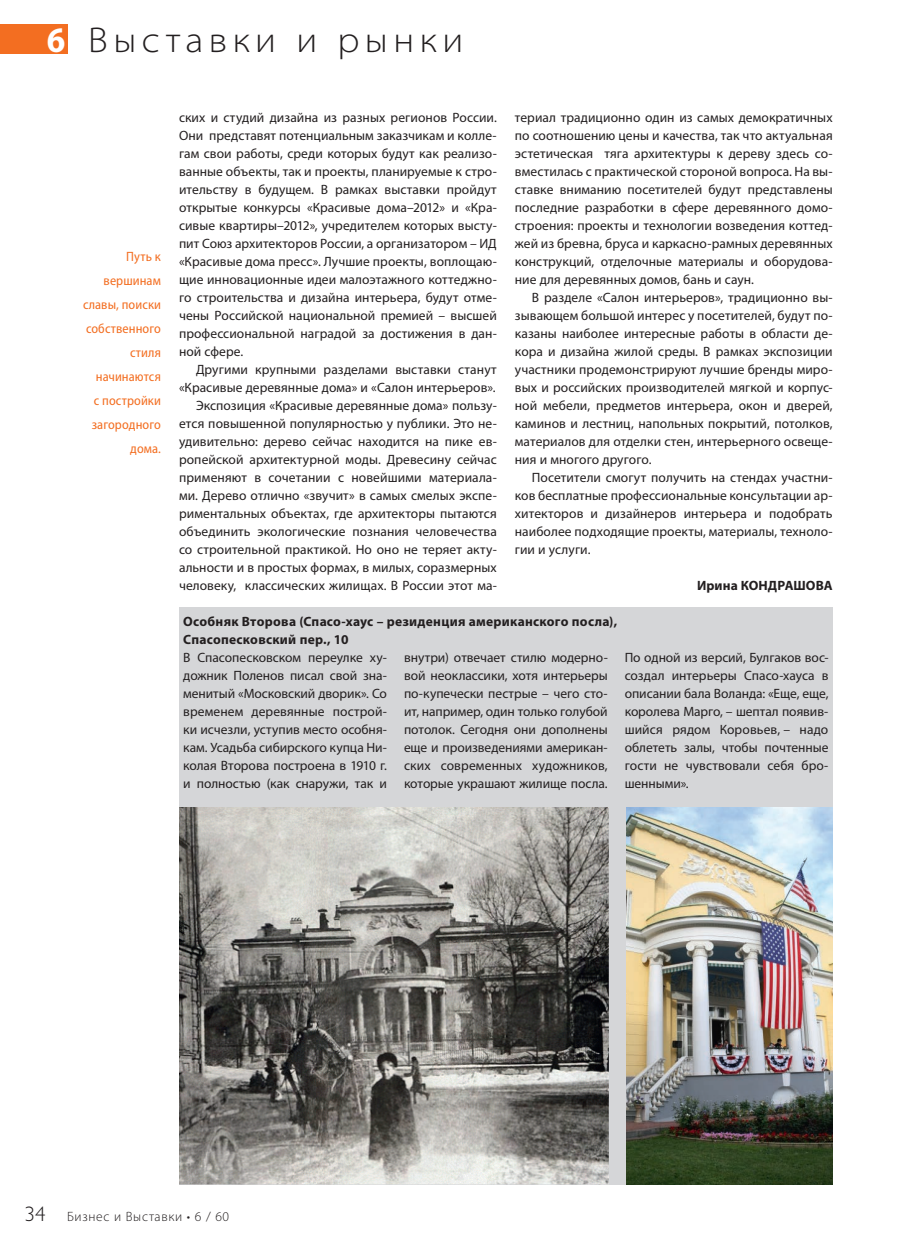
<style>
.page{position:relative;width:901px;height:1257px;background:#fff}
.page>*{position:absolute;margin:0;border:0;box-sizing:border-box;transform-origin:0 0}
.t1{font:300 semi-expanded 36px "Myriad Pro";letter-spacing:.15em;color:#231f20}
.t2{font:13.5px/18px "Myriad Pro";letter-spacing:.005em;color:#231f20;text-align:justify}
.t3{font:700 13.5px/18px "Myriad Pro";letter-spacing:.02em;color:#231f20}
.t4{font:semi-condensed 13.5px/24px "Myriad Pro";letter-spacing:.005em;color:#f36e21;text-align:right}
.t5{font:300 13.5px "Myriad Pro";letter-spacing:.05em;color:#231f20}
.s1{font-weight:700;font-stretch:semi-condensed;color:#fff}
.s2{font-family:"Gill Sans Light C";font-weight:400;font-size:21px}
</style>
<div class="page">
<div style="left:0;top:25px;width:67px;height:29px;background:#f36e21"></div>
<img style="left:627px;top:806px;width:205px;height:378px">
<img style="left:179px;top:1184px;width:430px;height:1px">
<img style="left:179px;top:806px;width:430px;height:378px">
<div style="left:179px;top:608px;width:653px;height:198px;background:#d5d6d8"></div>
<h1 class="t1" style="left:47px;top:26px;width:418px"><span class="s1">6</span> Выставки и рынки</h1>
<p class="t4" style="left:83px;top:245px;width:79px">Путь к вершинам славы, поиски собственного стиля начинаются<br>с постройки загородного дома.</p>
<p class="t2" style="left:179px;top:110px;width:319px">ских и студий дизайна из разных регионов России.<br>Они представят потенциальным заказчикам и колле&shy;гам свои работы, среди которых будут как реализо&shy;ванные объекты, так и проекты, планируемые к стро&shy;ительству в будущем. В рамках выставки пройдут открытые конкурсы «Красивые дома–2012» и «Кра&shy;сивые квартиры–2012», учредителем которых высту&shy;пит Союз архитекторов России, а организатором – ИД «Красивые дома пресс». Лучшие проекты, воплощаю&shy;щие инновационные идеи малоэтажного коттеджно&shy;го строительства и дизайна интерьера, будут отме&shy;чены Российской национальной премией – высшей профессиональной наградой за достижения в дан&shy;ной сфере.</p>
<p class="t2" style="left:179px;top:362px;width:319px;text-align:right">Другими крупными разделами выставки станут «Красивые деревянные дома» и «Салон интерьеров».<br>Экспозиция «Красивые деревянные дома» пользу&shy;ется повышенной популярностью у публики. Это не&shy;удивительно: дерево сейчас находится на пике ев&shy;ропейской архитектурной моды. Древесину сейчас применяют в сочетании с новейшими материала&shy;ми. Дерево отлично «звучит» в самых смелых экспе&shy;риментальных объектах, где архитекторы пытаются объединить экологические познания человечества со строительной практикой. Но оно не теряет акту&shy;альности и в простых формах, в милых, соразмерных человеку, классических жилищах. В России этот ма-</p>
<p class="t2" style="left:515px;top:110px;width:319px">териал традиционно один из самых демократичных по соотношению цены и качества, так что актуальная эстетическая тяга архитектуры к дереву здесь со&shy;вместилась с практической стороной вопроса. На вы&shy;ставке вниманию посетителей будут представлены последние разработки в сфере деревянного домо&shy;строения: проекты и технологии возведения коттед&shy;жей из бревна, бруса и каркасно-рамных деревянных конструкций, отделочные материалы и оборудова&shy;ние для деревянных домов, бань и саун.</p>
<p class="t2" style="left:515px;top:290px;width:319px;text-indent:17px">В разделе «Салон интерьеров», традиционно вы&shy;зывающем большой интерес у посетителей, будут по&shy;казаны наиболее интересные работы в области де&shy;кора и дизайна жилой среды. В рамках экспозиции участники продемонстрируют лучшие бренды миро&shy;вых и российских производителей мягкой и корпус&shy;ной мебели, предметов интерьера, окон и дверей, каминов и лестниц, напольных покрытий, потолков, материалов для отделки стен, интерьерного освеще&shy;ния и многого другого.</p>
<p class="t2" style="left:515px;top:470px;width:319px;text-indent:17px">Посетители смогут получить на стендах участни&shy;ков бесплатные профессиональные консультации ар&shy;хитекторов и дизайнеров интерьера и подобрать наиболее подходящие проекты, материалы, техноло&shy;гии и услуги.</p>
<p class="t3" style="left:697px;top:578px;width:137px">Ирина КОНДРАШОВА</p>
<p class="t3" style="left:183px;top:614px;width:435px">Особняк Второва (Спасо-хаус – резиденция американского посла),<br>Спасопесковский пер., 10</p>
<p class="t2" style="left:183px;top:650px;width:205px">В Спасопесковском переулке ху&shy;дожник Поленов писал свой зна&shy;менитый «Московский дворик». Со временем деревянные построй&shy;ки исчезли, уступив место особня&shy;кам. Усадьба сибирского купца Ни&shy;колая Второва построена в 1910 г. и полностью (как снаружи, так и</p>
<p class="t2" style="left:404px;top:650px;width:205px">внутри) отвечает стилю модерно&shy;вой неоклассики, хотя интерьеры по-купечески пестрые – чего сто&shy;ит, например, один только голубой потолок. Сегодня они дополнены еще и произведениями американ&shy;ских современных художников, которые украшают жилище посла.</p>
<p class="t2" style="left:624px;top:650px;width:205px">По одной из версий, Булгаков вос&shy;создал интерьеры Спасо-хауса в описании бала Воланда: «Еще, еще, королева Марго, – шептал появив&shy;шийся рядом Коровьев, – надо облететь залы, чтобы почтенные гости не чувствовали себя бро&shy;шенными».</p>
<p class="t5" style="left:25px;top:1211px;width:206px"><span class="s2">34</span> Бизнес и Выставки • 6 / 60</p>
</div>
